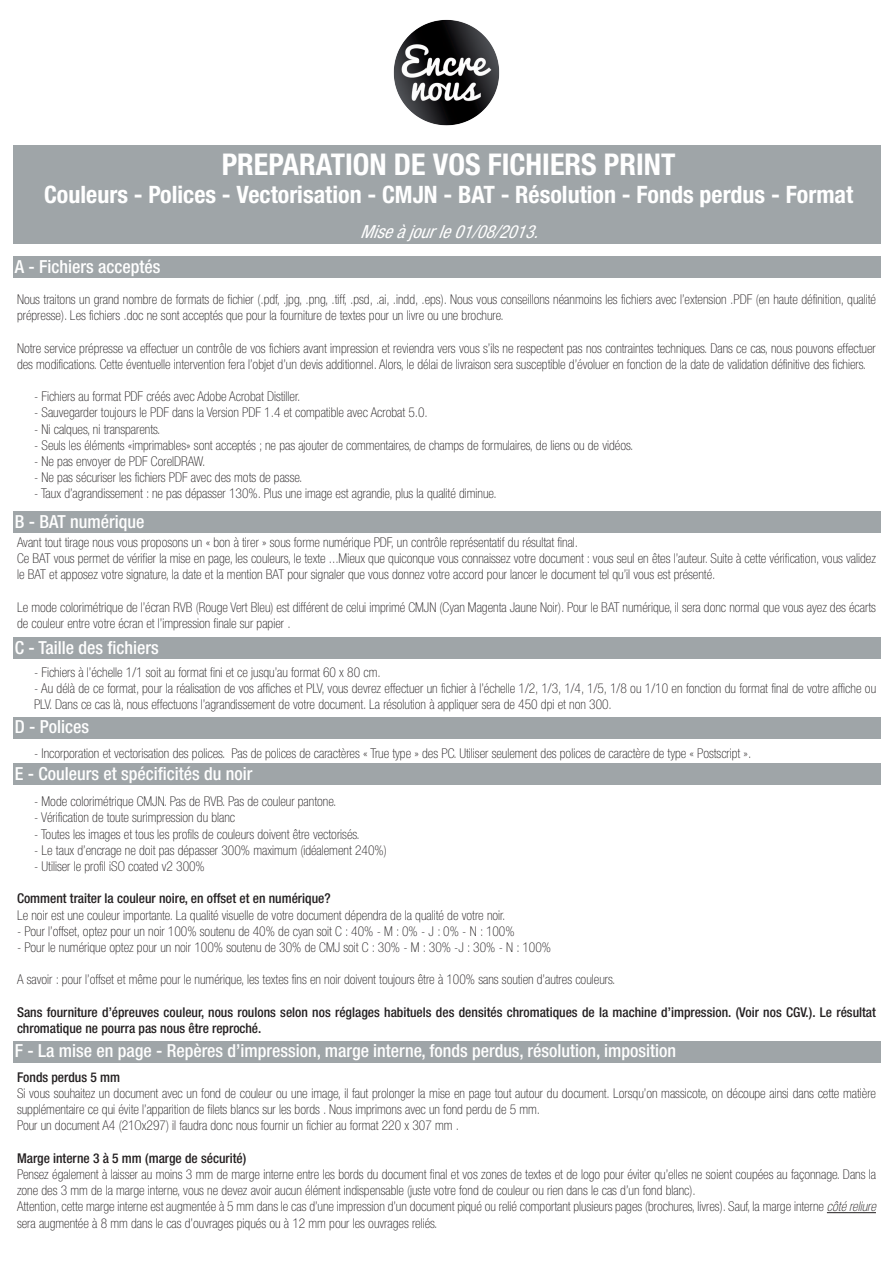
<style>
.page{position:relative;width:893px;height:1263px;background:#fff}
.page>*{position:absolute;margin:0;border:0;box-sizing:border-box;transform-origin:0 0}
.t1{font:700 condensed 30px "Helvetica Neue";color:#fff}
.t2{font:700 condensed 24px "Helvetica Neue";color:#fff}
.t3{font:500 condensed 18px "Helvetica Neue";color:#fff}
.t4{font:italic condensed 18px "Helvetica Neue";color:#fff}
.t5{font:100 condensed 13.5px/16.2px "Helvetica Neue";color:#231f20}
.t6{font:500 condensed 13.5px/16.2px "Helvetica Neue";color:#231f20}
.s1{font-style:italic}
</style>
<div class="page">
<hr style="left:827px;top:1212px;width:49px;height:1px;background:#231f20">
<div style="left:13px;top:145px;width:867px;height:99px;background:#9fa5a8"></div>
<img style="left:393px;top:19px;width:107px;height:107px">
<div style="left:13px;top:257px;width:867px;height:21px;background:#9fa5a8"></div>
<div style="left:13px;top:512px;width:867px;height:21px;background:#9fa5a8"></div>
<div style="left:13px;top:638px;width:867px;height:21px;background:#9fa5a8"></div>
<div style="left:13px;top:717px;width:867px;height:21px;background:#9fa5a8"></div>
<div style="left:13px;top:764px;width:867px;height:21px;background:#9fa5a8"></div>
<div style="left:13px;top:1041px;width:867px;height:21px;background:#9fa5a8"></div>
<p class="t1" style="left:222px;top:146px;width:455px">PREPARATION DE VOS FICHIERS PRINT</p>
<p class="t2" style="left:44px;top:180px;width:811px">Couleurs - Polices - Vectorisation - CMJN - BAT - Résolution - Fonds perdus - Format</p>
<p class="t4" style="left:360px;top:221px;width:186px">Miseàjourle01/08/2013.</p>
<p class="t3" style="left:15px;top:256px;width:147px">A - Fichiers acceptés</p>
<p class="t5" style="left:17px;top:291px;width:860px">Nous traitons un grand nombre de formats de fichier (.pdf, .jpg, .png, .tiff, .psd, .ai, .indd, .eps). Nous vous conseillons néanmoins les fichiers avec l’extension .PDF (en haute définition, qualité prépresse). Les fichiers .doc ne sont acceptés que pour la fourniture de textes pour un livre ou une brochure.</p>
<p class="t5" style="left:17px;top:340px;width:860px">Notre service prépresse va effectuer un contrôle de vos fichiers avant impression et reviendra vers vous s’ils ne respectent pas nos contraintes techniques. Dans ce cas, nous pouvons effectuer des modifications. Cette éventuelle intervention fera l’objet d’un devis additionnel. Alors, le délai de livraison sera susceptible d’évoluer en fonction de la date de validation définitive des fichiers.</p>
<p class="t5" style="left:34px;top:388px;width:268px">- Fichiers au format PDF créés avec Adobe Acrobat Distiller.</p>
<p class="t5" style="left:34px;top:404px;width:395px">- Sauvegarder toujours le PDF dans la Version PDF 1.4 et compatible avec Acrobat 5.0.</p>
<p class="t5" style="left:34px;top:421px;width:128px">- Ni calques, ni transparents.</p>
<p class="t5" style="left:34px;top:437px;width:601px">- Seuls les éléments «imprimables» sont acceptés ; ne pas ajouter de commentaires, de champs de formulaires, de liens ou de vidéos.</p>
<p class="t5" style="left:34px;top:453px;width:173px">- Ne pas envoyer de PDF CorelDRAW.</p>
<p class="t5" style="left:34px;top:469px;width:270px">- Ne pas sécuriser les fichiers PDF avec des mots de passe.</p>
<p class="t5" style="left:34px;top:485px;width:464px">- Taux d’agrandissement : ne pas dépasser 130%. Plus une image est agrandie, plus la qualité diminue.</p>
<p class="t5" style="left:17px;top:534px;width:563px">Avant tout tirage nous vous proposons un « bon à tirer » sous forme numérique PDF, un contrôle représentatif du résultat final.</p>
<p class="t5" style="left:17px;top:550px;width:860px">Ce BAT vous permet de vérifier la mise en page, les couleurs, le texte ...Mieux que quiconque vous connaissez votre document : vous seul en êtes l’auteur. Suite à cette vérification, vous validez le BAT et apposez votre signature, la date et la mention BAT pour signaler que vous donnez votre accord pour lancer le document tel qu’il vous est présenté.</p>
<p class="t5" style="left:17px;top:599px;width:860px">Le mode colorimétrique de l’écran RVB (Rouge Vert Bleu) est différent de celui imprimé CMJN (Cyan Magenta Jaune Noir). Pour le BAT numérique, il sera donc normal que vous ayez des écarts de couleur entre votre écran et l’impression finale sur papier .</p>
<p class="t5" style="left:34px;top:664px;width:348px">- Fichiers à l’échelle 1/1 soit au format fini et ce jusqu’au format 60 x 80 cm.</p>
<p class="t5" style="left:34px;top:680px;width:844px">- Au délà de ce format, pour la réalisation de vos affiches et PLV, vous devrez effectuer un fichier à l’échelle 1/2, 1/3, 1/4, 1/5, 1/8 ou 1/10 en fonction du format final de votre affiche ou<br>PLV. Dans ce cas là, nous effectuons l’agrandissement de votre document. La résolution à appliquer sera de 450 dpi et non 300.</p>
<p class="t5" style="left:34px;top:745px;width:719px">- Incorporation et vectorisation des polices. Pas de polices de caractères « True type » des PC. Utiliser seulement des polices de caractère de type « Postscript ».</p>
<p class="t5" style="left:34px;top:793px;width:304px">- Mode colorimétrique CMJN. Pas de RVB. Pas de couleur pantone.</p>
<p class="t5" style="left:34px;top:809px;width:203px">- Vérification de toute surimpression du blanc</p>
<p class="t5" style="left:34px;top:826px;width:327px">- Toutes les images et tous les profils de couleurs doivent être vectorisés.</p>
<p class="t5" style="left:34px;top:842px;width:354px">- Le taux d’encrage ne doit pas dépasser 300% maximum (idéalement 240%)</p>
<p class="t5" style="left:34px;top:858px;width:172px">- Utiliser le profil iSO coated v2 300%</p>
<p class="t6" style="left:17px;top:890px;width:315px">Comment traiter la couleur noire, en offset et en numérique?</p>
<p class="t5" style="left:17px;top:907px;width:490px">Le noir est une couleur importante. La qualité visuelle de votre document dépendra de la qualité de votre noir.</p>
<p class="t5" style="left:17px;top:923px;width:499px">- Pour l’offset, optez pour un noir 100% soutenu de 40% de cyan soit C : 40% - M : 0% - J : 0% - N : 100%</p>
<p class="t5" style="left:17px;top:939px;width:536px">- Pour le numérique optez pour un noir 100% soutenu de 30% de CMJ soit C : 30% - M : 30% -J : 30% - N : 100%</p>
<p class="t5" style="left:17px;top:971px;width:600px">A savoir : pour l’offset et même pour le numérique, les textes fins en noir doivent toujours être à 100% sans soutien d’autres couleurs.</p>
<p class="t6" style="left:17px;top:1004px;width:860px">Sans fourniture d’épreuves couleur, nous roulons selon nos réglages habituels des densités chromatiques de la machine d’impression. (Voir nos CGV.). Le résultat chromatique ne pourra pas nous être reproché.</p>
<p class="t6" style="left:17px;top:1069px;width:105px">Fonds perdus 5 mm</p>
<p class="t5" style="left:17px;top:1085px;width:861px">Si vous souhaitez un document avec un fond de couleur ou une image, il faut prolonger la mise en page tout autour du document. Lorsqu’on massicote, on découpe ainsi dans cette matière supplémentaire ce qui évite l’apparition de filets blancs sur les bords . Nous imprimons avec un fond perdu de 5 mm.</p>
<p class="t5" style="left:17px;top:1117px;width:444px">Pour un document A4 (21Ox297) il faudra donc nous fournir un fichier au format 220 x 307 mm .</p>
<p class="t6" style="left:17px;top:1150px;width:231px">Marge interne 3 à 5 mm (marge de sécurité)</p>
<p class="t5" style="left:17px;top:1166px;width:861px">Pensez également à laisser au moins 3 mm de marge interne entre les bords du document final et vos zones de textes et de logo pour éviter qu’elles ne soient coupées au façonnage. Dans la zone des 3 mm de la marge interne, vous ne devez avoir aucun élément indispensable (juste votre fond de couleur ou rien dans le cas d’un fond blanc).</p>
<p class="t5" style="left:17px;top:1198px;width:860px">Attention, cette marge interne est augmentée à 5 mm dans le cas d’une impression d’un document piqué ou relié comportant plusieurs pages (brochures, livres). Sauf, la marge interne <span class="s1">côté reliure </span>sera augmentée à 8 mm dans le cas d’ouvrages piqués ou à 12 mm pour les ouvrages reliés.</p>
<p class="t3" style="left:15px;top:511px;width:131px">B - BAT numérique</p>
<p class="t3" style="left:15px;top:637px;width:145px">C - Taille des fichiers</p>
<p class="t3" style="left:15px;top:716px;width:76px">D - Polices</p>
<p class="t3" style="left:15px;top:763px;width:239px">E - Couleurs et spécificités du noir</p>
<p class="t3" style="left:15px;top:1040px;width:663px">F - La mise en page - Repères d’impression, marge interne, fonds perdus, résolution, imposition</p>
</div>
